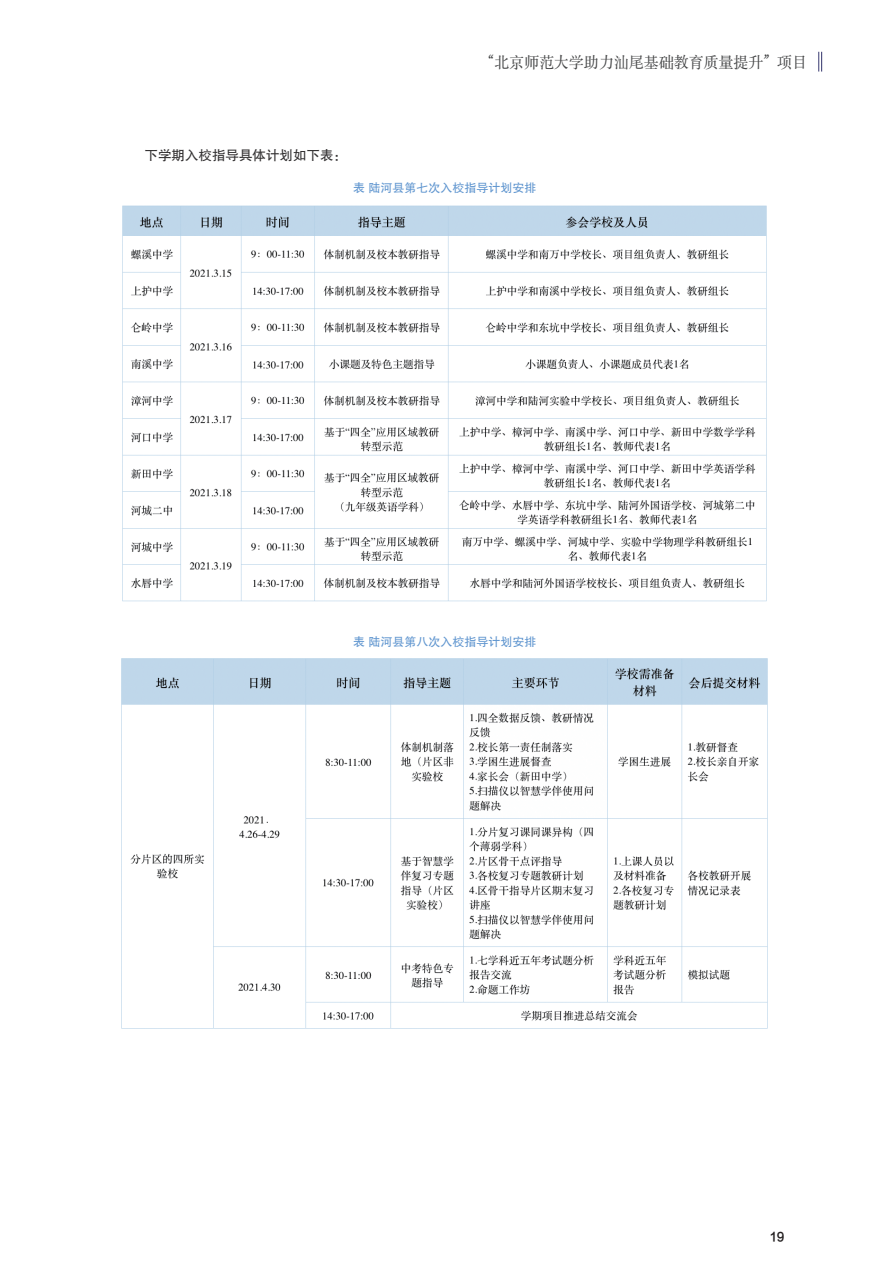
<style>
.page{position:relative;width:893px;height:1263px;background:#fff}
.page>*{position:absolute;margin:0;border:0;box-sizing:border-box;transform-origin:0 0}
.t1{font:15.75px "ST Songti SC Regular";color:#444546;scale:.95 1}
.t2{font:13.5px "FZHTJW GB1 0";color:#312f30}
.t3{font:12px "FZHTJW GB1 0";color:#5f95cf}
.t4{font:12px "FZLTZHK GBK1 0";color:#231f20;scale:.95 1}
</style>
<div class="page">
<svg style="left:818px;top:52px;width:4px;height:20px"></svg>
<img style="left:122px;top:205px;width:645px;height:397px">
<img style="left:121px;top:658px;width:647px;height:371px">
<h1 class="t1" style="left:488px;top:52px;width:337px">“北京师范大学助力汕尾基础教育质量提升” 项目</h1>
<p class="t2" style="left:145px;top:148px;width:204px">下学期入校指导具体计划如下表：</p>
<p class="t3" style="left:353px;top:182px;width:185px">表 陆河县第七次入校指导计划安排</p>
<p class="t3" style="left:353px;top:635px;width:185px">表 陆河县第八次入校指导计划安排</p>
<p class="t4" style="left:770px;top:1230px;width:17px">19</p>
</div>
